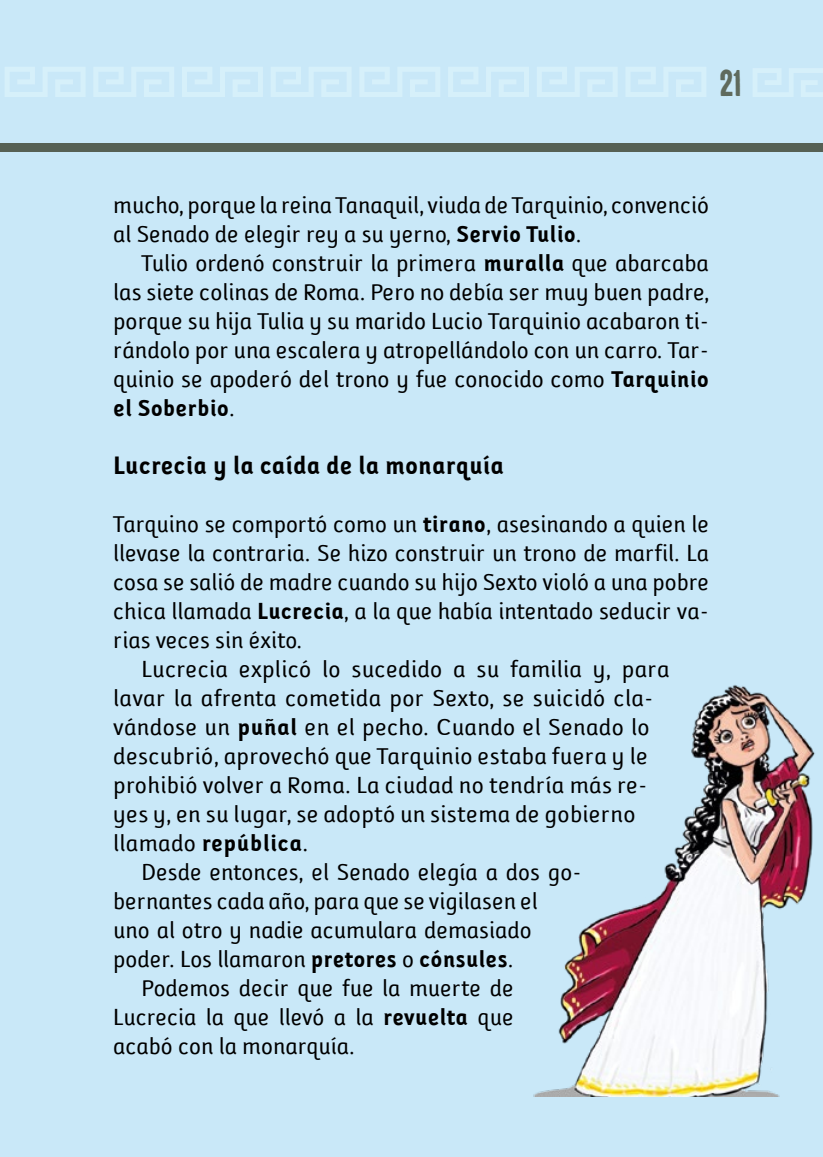
<style>
.page{position:relative;width:823px;height:1157px;background:#fff}
.page>*{position:absolute;margin:0;border:0;box-sizing:border-box;transform-origin:0 0}
.t1{font:36px "Kipp No 1";color:#5f6a5d}
.t2{font:700 26px "Folder";color:#000}
.t3{font:24px/29px "Folder";color:#000}
.t4{font:700 24px "Folder";letter-spacing:.01em;color:#000}
.s1{font-weight:700}
.s2{font-weight:400}
</style>
<div class="page">
<div style="left:0;top:0;width:822px;height:1157px;background:#c9e8f8"></div>
<div style="left:0;top:143px;width:822px;height:9px;background:#566054"></div>
<svg style="left:271px;top:67px;width:80px;height:30px"></svg>
<svg style="left:537px;top:67px;width:80px;height:30px"></svg>
<svg style="left:5px;top:67px;width:80px;height:30px"></svg>
<svg style="left:182px;top:67px;width:81px;height:30px"></svg>
<svg style="left:448px;top:67px;width:80px;height:30px"></svg>
<svg style="left:360px;top:67px;width:80px;height:30px"></svg>
<svg style="left:626px;top:67px;width:80px;height:30px"></svg>
<svg style="left:753px;top:68px;width:69px;height:29px"></svg>
<svg style="left:94px;top:67px;width:80px;height:30px"></svg>
<img style="left:533px;top:685px;width:282px;height:411px">
<h1 class="t1" style="left:719px;top:61px;width:23px">21</h1>
<p class="t3" style="left:113px;top:191px;width:597px">mucho, porque la reina Tanaquil, viuda de Tarquinio, convenció al Senado de elegir rey a su yerno, <span class="s1">Servio Tulio</span>.</p>
<p class="t3" style="left:113px;top:249px;width:597px;text-align:justify;text-indent:28px">Tulio ordenó construir la primera <span class="s1">muralla</span> que abarcaba las siete colinas de Roma. Pero no debía ser muy buen padre, porque su hija Tulia y su marido Lucio Tarquinio acabaron ti&shy;rándolo por una escalera y atropellándolo con un carro. Tar&shy;quinio se apoderó del trono y fue conocido como <span class="s1">Tarquinio el Soberbio</span>.</p>
<p class="t2" style="left:113px;top:451px;width:392px">Lucrecia y la caída de la monarquía</p>
<p class="t3" style="left:113px;top:510px;width:597px">Tarquino se comportó como un <span class="s1">tirano</span>, asesinando a quien le</p>
<p class="t3" style="left:113px;top:539px;width:597px">llevase la contraria. Se hizo construir un trono de marfil. La</p>
<p class="t3" style="left:113px;top:568px;width:597px">cosa se salió de madre cuando su hijo Sexto violó a una pobre</p>
<p class="t3" style="left:113px;top:597px;width:597px">chica llamada <span class="s1">Lucrecia</span>, a la que había intentado seducir va-</p>
<p class="t3" style="left:113px;top:626px;width:191px">rias veces sin éxito.</p>
<p class="t3" style="left:142px;top:655px;width:529px">Lucrecia explicó lo sucedido a su familia y, para</p>
<p class="t3" style="left:113px;top:684px;width:542px">lavar la afrenta cometida por Sexto, se suicidó cla-</p>
<p class="t3" style="left:113px;top:713px;width:537px">vándose un <span class="s1">puñal</span> en el pecho. Cuando el Senado lo</p>
<p class="t3" style="left:113px;top:742px;width:536px">descubrió, aprovechó que Tarquinio estaba fuera y le</p>
<p class="t3" style="left:113px;top:771px;width:536px">prohibió volver a Roma. La ciudad no tendría más re-</p>
<p class="t3" style="left:113px;top:800px;width:523px">yes y, en su lugar, se adoptó un sistema de gobierno</p>
<p class="t4" style="left:113px;top:829px;width:197px"><span class="s2">llamado</span> república<span class="s2">.</span></p>
<p class="t3" style="left:142px;top:858px;width:441px">Desde entonces, el Senado elegía a dos go-</p>
<p class="t3" style="left:113px;top:887px;width:426px">bernantes cada año, para que se vigilasen el</p>
<p class="t3" style="left:113px;top:916px;width:420px">uno al otro y nadie acumulara demasiado</p>
<p class="t3" style="left:113px;top:945px;width:402px">poder. Los llamaron <span class="s1">pretores</span> o <span class="s1">cónsules</span>.</p>
<p class="t3" style="left:142px;top:974px;width:373px">Podemos decir que fue la muerte de</p>
<p class="t3" style="left:113px;top:1003px;width:401px">Lucrecia la que llevó a la <span class="s1">revuelta</span> que</p>
<p class="t3" style="left:113px;top:1032px;width:243px">acabó con la monarquía.</p>
</div>
